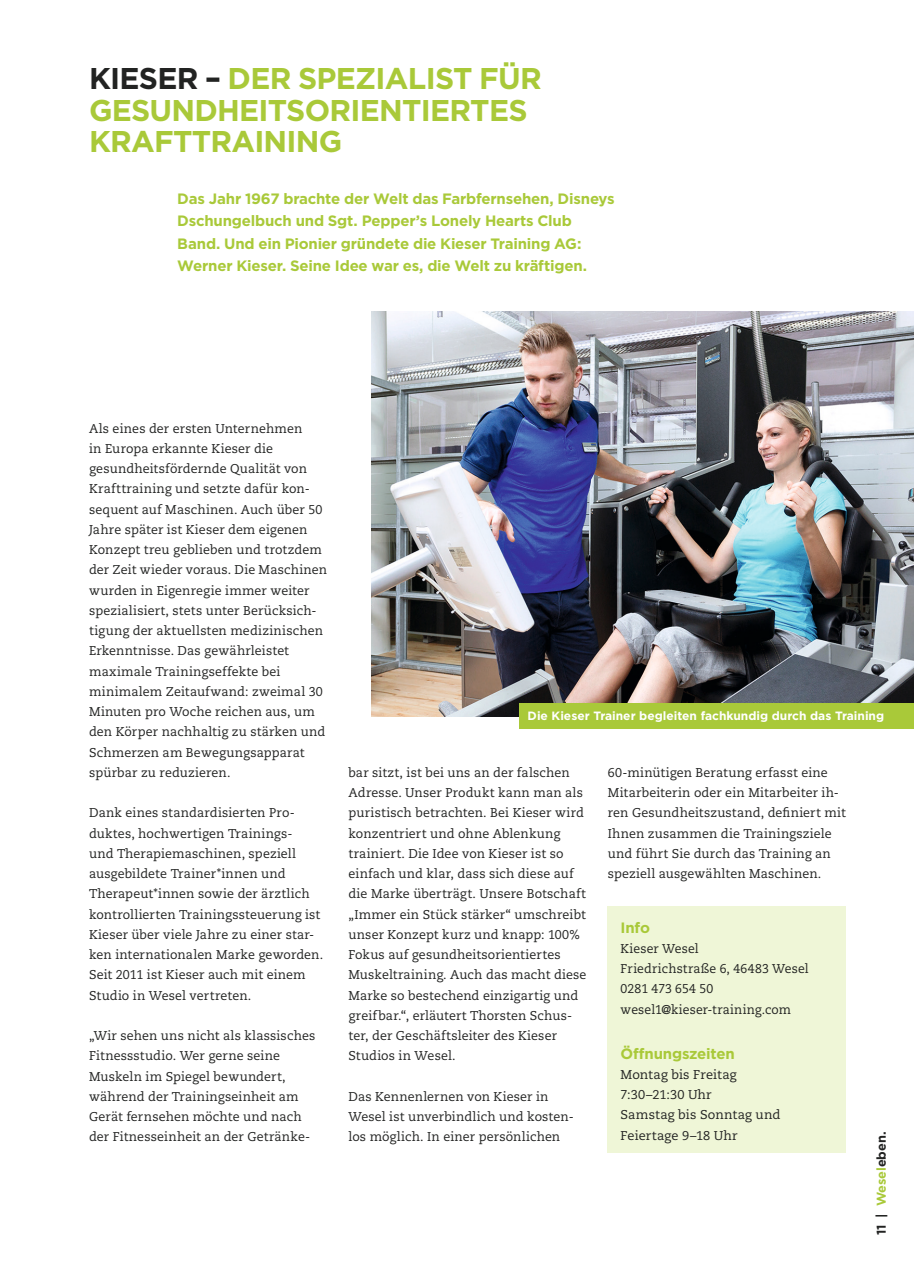
<style>
.page{position:relative;width:914px;height:1263px;background:#fff}
.page>*{position:absolute;margin:0;border:0;box-sizing:border-box;transform-origin:0 0}
.Headline_normal_NEU{font:700 30px/31.5px "Gotham";letter-spacing:-.025em;color:#a9c939}
.Einleitungstext{font:700 15px/22.5px "Gotham";letter-spacing:-.015em;color:#a9c939}
.Fließtext{font:12.75px/20.2px "Caecilia LT Std";letter-spacing:.01em;color:#222322}
.Infokasten{font:12.75px "Caecilia LT Std";letter-spacing:.01em;color:#222322;scale:.96 1}
.Einleitungstext-2{font:12.75px/20.2px "Caecilia LT Std";letter-spacing:.01em;color:#222322}
.t1{font:700 12.75px "Gotham";letter-spacing:-.01em;color:#222322}
.BU{font:700 12px "Gotham";color:#fff}
.s1{color:#222322}
.s2{color:#a9c939}
</style>
<div class="page">
<img style="left:372px;top:311px;width:542px;height:405px">
<div style="left:519px;top:703px;width:395px;height:26px;background:#a9c939"></div>
<div style="left:608px;top:906px;width:238px;height:246px;background:#eff6d7"></div>
<p class="Headline_normal_NEU" style="left:89px;top:62px;width:454px"><span class="s1">KIESER –</span> DER SPEZIALIST FÜR<br>GESUNDHEITSORIENTIERTES<br>KRAFTTRAINING</p>
<p class="Einleitungstext" style="left:177px;top:187px;width:439px">Das Jahr 1967 brachte der Welt das Farbfernsehen, Disneys Dschungelbuch und Sgt. Pepper’s Lonely Hearts Club Band. Und ein Pionier gründete die Kieser Training AG:<br>Werner Kieser. Seine Idee war es, die Welt zu kräftigen.</p>
<p class="Fließtext" style="left:89px;top:418px;width:240px">Als eines der ersten Unternehmen<br>in Europa erkannte Kieser die gesundheitsfördernde Qualität von Krafttraining und setzte dafür kon&shy;sequent auf Maschinen. Auch über 50<br>Jahre später ist Kieser dem eigenen Konzept treu geblieben und trotzdem der Zeit wieder voraus. Die Maschinen wurden in Eigenregie immer weiter spezialisiert, stets unter Berücksich&shy;tigung der aktuellsten medizinischen Erkenntnisse. Das gewährleistet maximale Trainingseffekte bei minimalem Zeitaufwand: zweimal 30<br>Minuten pro Woche reichen aus, um den Körper nachhaltig zu stärken und Schmerzen am Bewegungsapparat spürbar zu reduzieren.</p>
<p class="Fließtext" style="left:89px;top:803px;width:236px">Dank eines standardisierten Pro&shy;duktes, hochwertigen Trainings-<br>und Therapiemaschinen, speziell ausgebildete Trainer*innen und Therapeut*innen sowie der ärztlich kontrollierten Trainingssteuerung ist Kieser über viele Jahre zu einer star&shy;ken internationalen Marke geworden.<br>Seit 2011 ist Kieser auch mit einem Studio in Wesel vertreten.</p>
<p class="Fließtext" style="left:89px;top:1026px;width:228px">„Wir sehen uns nicht als klassisches Fitnessstudio. Wer gerne seine Muskeln im Spiegel bewundert, während der Trainingseinheit am Gerät fernsehen möchte und nach der Fitnesseinheit an der Getränke-</p>
<p class="BU" style="left:528px;top:709px;width:358px">Die Kieser Trainer begleiten fachkundig durch das Training</p>
<p class="Fließtext" style="left:348px;top:762px;width:240px">bar sitzt, ist bei uns an der falschen Adresse. Unser Produkt kann man als puristisch betrachten. Bei Kieser wird konzentriert und ohne Ablenkung trainiert. Die Idee von Kieser ist so einfach und klar, dass sich diese auf die Marke überträgt. Unsere Botschaft „Immer ein Stück stärker“ umschreibt unser Konzept kurz und knapp: 100% Fokus auf gesundheitsorientiertes Muskeltraining. Auch das macht diese Marke so bestechend einzigartig und greifbar.“, erläutert Thorsten Schus&shy;ter, der Geschäftsleiter des Kieser Studios in Wesel.</p>
<p class="Fließtext" style="left:348px;top:1086px;width:227px">Das Kennenlernen von Kieser in<br>Wesel ist unverbindlich und kosten&shy;los möglich. In einer persönlichen</p>
<p class="Fließtext" style="left:608px;top:762px;width:240px">60-minütigen Beratung erfasst eine Mitarbeiterin oder ein Mitarbeiter ih&shy;ren Gesundheitszustand, definiert mit Ihnen zusammen die Trainingsziele und führt Sie durch das Training an speziell ausgewählten Maschinen.</p>
<p class="Einleitungstext" style="left:621px;top:916px;width:31px">Info</p>
<p class="Infokasten" style="left:621px;top:941px;width:83px">Kieser Wesel</p>
<p class="Infokasten" style="left:621px;top:961px;width:198px">Friedrichstraße 6, 46483 Wesel</p>
<p class="Infokasten" style="left:621px;top:981px;width:98px">0281 473 654 50</p>
<p class="Infokasten" style="left:621px;top:1002px;width:179px">wesel1@kieser-training.com</p>
<p class="Einleitungstext" style="left:621px;top:1042px;width:116px">Öffnungszeiten</p>
<p class="Einleitungstext-2" style="left:621px;top:1064px;width:161px">Montag bis Freitag<br>7:30–21:30 Uhr<br>Samstag bis Sonntag und<br>Feiertage 9–18 Uhr</p>
<p class="t1" style="left:874px;top:1235px;width:105px;rotate:-90deg">11 | <span class="s2">Wesel</span>eben.</p>
</div>
